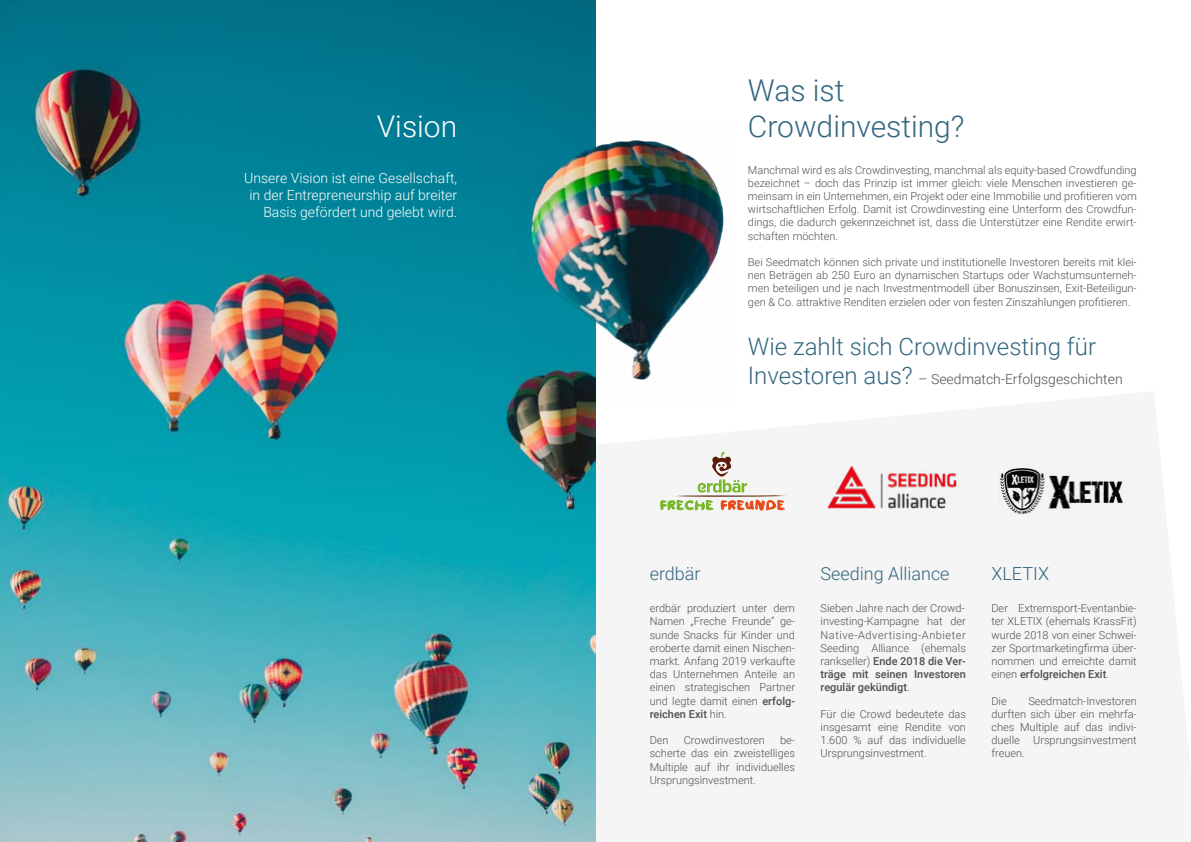
<style>
.page{position:relative;width:1191px;height:842px;background:#fff}
.page>*{position:absolute;margin:0;border:0;box-sizing:border-box;transform-origin:0 0}
.t1{font:300 30px/36px "Roboto";color:#33667f}
.t2{font:300 30px "Roboto";color:#fff}
.t3{font:300 24px "Roboto";color:#33667f}
.t4{font:300 18px "Roboto";color:#33667f}
.t5{font:300 14px/16.8px "Roboto";color:#fff;text-align:right}
.t6{font:300 14px "Roboto";color:#4d5053}
.t7{font:300 11px/13.2px "Roboto";color:#4d5053;text-align:justify}
.s1{font-size:24px;color:#33667f}
.s2{font-weight:500}
</style>
<div class="page">
<img style="left:0;top:0;width:595px;height:842px">
<svg style="left:657px;top:451px;width:131px;height:60px"></svg>
<img style="left:828px;top:460px;width:130px;height:59px">
<img style="left:998px;top:463px;width:131px;height:52px">
<img style="left:516px;top:125px;width:208px;height:282px">
<h1 class="t2" style="left:377px;top:106px;width:82px">Vision</h1>
<h1 class="t1" style="left:748px;top:72px;width:218px">Was ist<br>Crowdinvesting?</h1>
<p class="t5" style="left:244px;top:170px;width:214px">Unsere Vision ist eine Gesellschaft, in der Entrepreneurship auf breiter<br>Basis gefördert und gelebt wird.</p>
<p class="t7" style="left:748px;top:163px;width:390px">Manchmal wird es als Crowdinvesting, manchmal als equity-based Crowdfunding bezeichnet – doch das Prinzip ist immer gleich: viele Menschen investieren ge&shy;meinsam in ein Unternehmen, ein Projekt oder eine Immobilie und profitieren vom wirtschaftlichen Erfolg. Damit ist Crowdinvesting eine Unterform des Crowdfun&shy;dings, die dadurch gekennzeichnet ist, dass die Unterstützer eine Rendite erwirt&shy;schaften möchten.</p>
<p class="t7" style="left:748px;top:255px;width:390px">Bei Seedmatch können sich private und institutionelle Investoren bereits mit klei&shy;nen Beträgen ab 250 Euro an dynamischen Startups oder Wachstumsunterneh&shy;men beteiligen und je nach Investmentmodell über Bonuszinsen, Exit-Beteiligun&shy;gen &amp; Co. attraktive Renditen erzielen oder von festen Zinszahlungen profitieren.</p>
<h2 class="t3" style="left:748px;top:330px;width:350px">Wie zahlt sich Crowdinvesting für</h2>
<p class="t6" style="left:748px;top:369px;width:376px"><span class="s1">Investoren aus?</span> – Seedmatch-Erfolgsgeschichten</p>
<h3 class="t4" style="left:649px;top:561px;width:52px">erdbär</h3>
<h3 class="t4" style="left:820px;top:561px;width:131px">Seeding Alliance</h3>
<h3 class="t4" style="left:991px;top:561px;width:59px">XLETIX</h3>
<p class="t7" style="left:649px;top:601px;width:147px">erdbär produziert unter dem Namen „Freche Freunde“ ge&shy;sunde Snacks für Kinder und eroberte damit einen Nischen&shy;markt. Anfang 2019 verkaufte das Unternehmen Anteile an einen strategischen Partner und legte damit einen <span class="s2">erfolg&shy;reichen Exit</span> hin.</p>
<p class="t7" style="left:649px;top:733px;width:20px">Den</p>
<p class="t7" style="left:684px;top:733px;width:83px">Crowdinvestoren</p>
<p class="t7" style="left:649px;top:733px;width:147px;text-indent:130px">be&shy;scherte das ein zweistelliges Multiple auf ihr individuelles Ursprungsinvestment.</p>
<p class="t7" style="left:820px;top:601px;width:147px">Sieben Jahre nach der Crowd&shy;investing-Kampagne hat der Native-Advertising-Anbieter Seeding Alliance (ehemals rankseller) <span class="s2">Ende 2018 die Ver&shy;träge mit seinen Investoren regulär gekündigt</span>.</p>
<p class="t7" style="left:820px;top:707px;width:147px">Für die Crowd bedeutete das insgesamt eine Rendite von 1.600 % auf das individuelle Ursprungsinvestment.</p>
<p class="t7" style="left:991px;top:601px;width:147px">Der Extremsport-Eventanbie&shy;ter XLETIX (ehemals KrassFit) wurde 2018 von einer Schwei&shy;zer Sportmarketingfirma über&shy;nommen und erreichte damit einen <span class="s2">erfolgreichen Exit</span>.</p>
<p class="t7" style="left:991px;top:694px;width:17px">Die</p>
<p class="t7" style="left:991px;top:694px;width:147px;text-indent:37px">Seedmatch-Investoren durften sich über ein mehrfa&shy;ches Multiple auf das indivi&shy;duelle Ursprungsinvestment freuen.</p>
</div>
